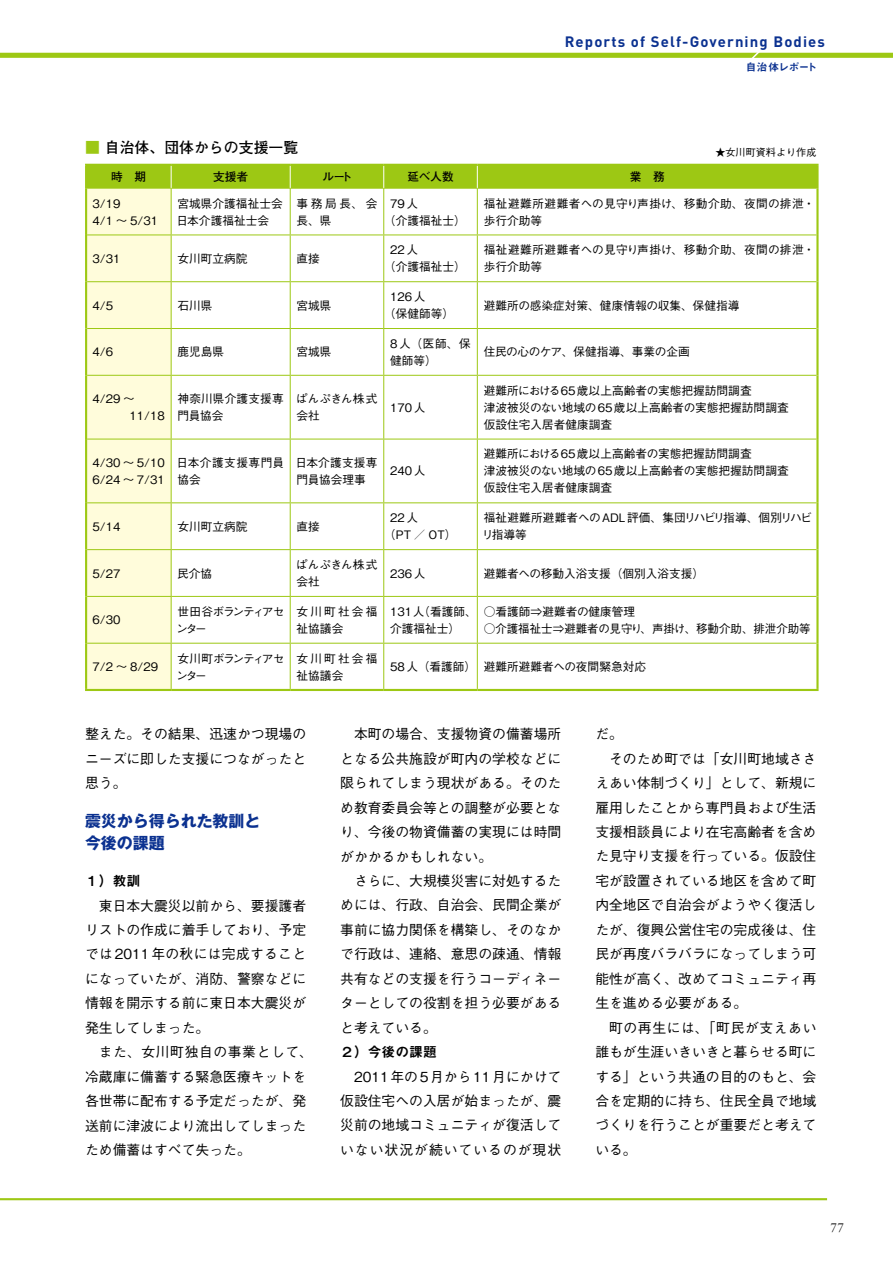
<style>
.page{position:relative;width:893px;height:1263px;background:#fff}
.page>*{position:absolute;margin:0;border:0;box-sizing:border-box;transform-origin:0 0}
.t1{font:700 15.9px/21.3px "Gothic MB101 Pro";color:#0b3190}
.t2{font:700 14.85px "DIN";letter-spacing:.075em;color:#0b3190}
.t3{font:700 14.85px "Futo Go B101 Pro";color:#000}
.t4{font:500 13.8px/24.5px "Gothic BBB Pro";color:#000;text-align:justify}
.t5{font:500 13.8px "Gothic BBB Pro";letter-spacing:.04em;color:#000}
.t6{font:13.8px "Midashi Go Pro MB31";color:#000}
.t7{font:italic 13.8px "Bembo";color:#000}
.t8{font:500 11.7px/17px "Gothic BBB Pro";color:#000}
.t9{font:500 11.7px/17px "Gothic BBB Pro";letter-spacing:.04em;color:#000}
.t10{font:500 11.7px/17px "Gothic BBB Pro";letter-spacing:-.135em;color:#000}
.t11{font:500 11.7px/17px "Gothic BBB Pro";letter-spacing:.18em;color:#000}
.t12{font:500 11.7px "Gothic BBB Pro";letter-spacing:-.03em;color:#000}
.t13{font:700 11.7px "Futo Go B101 Pro";letter-spacing:-.02em;color:#000}
.t14{font:10.65px "Midashi Go Pro MB31";letter-spacing:-.035em;color:#0b3190}
.t15{font:500 10.05px "Gothic BBB Pro";color:#000}
.s1{color:#9dc814}
</style>
<div class="page">
<hr style="left:85px;top:164px;width:86px;height:2px;background:#9dc814">
<hr style="left:85px;top:166px;width:2px;height:22px;background:#9dc814">
<hr style="left:171px;top:164px;width:119px;height:2px;background:#9dc814">
<hr style="left:290px;top:164px;width:94px;height:2px;background:#9dc814">
<hr style="left:384px;top:164px;width:93px;height:2px;background:#9dc814">
<hr style="left:477px;top:164px;width:342px;height:2px;background:#9dc814">
<hr style="left:816px;top:166px;width:3px;height:22px;background:#9dc814">
<hr style="left:85px;top:188px;width:2px;height:47px;background:#9dc814">
<hr style="left:816px;top:188px;width:3px;height:47px;background:#9dc814">
<hr style="left:85px;top:235px;width:2px;height:47px;background:#9dc814">
<hr style="left:816px;top:235px;width:3px;height:47px;background:#9dc814">
<hr style="left:85px;top:282px;width:2px;height:46px;background:#9dc814">
<hr style="left:816px;top:282px;width:3px;height:46px;background:#9dc814">
<hr style="left:85px;top:328px;width:2px;height:47px;background:#9dc814">
<hr style="left:816px;top:328px;width:3px;height:47px;background:#9dc814">
<hr style="left:85px;top:375px;width:2px;height:64px;background:#9dc814">
<hr style="left:816px;top:375px;width:3px;height:64px;background:#9dc814">
<hr style="left:85px;top:439px;width:2px;height:64px;background:#9dc814">
<hr style="left:816px;top:439px;width:3px;height:64px;background:#9dc814">
<hr style="left:85px;top:503px;width:2px;height:47px;background:#9dc814">
<hr style="left:816px;top:503px;width:3px;height:47px;background:#9dc814">
<hr style="left:85px;top:550px;width:2px;height:46px;background:#9dc814">
<hr style="left:816px;top:550px;width:3px;height:46px;background:#9dc814">
<hr style="left:85px;top:596px;width:2px;height:47px;background:#9dc814">
<hr style="left:816px;top:596px;width:3px;height:47px;background:#9dc814">
<hr style="left:85px;top:643px;width:2px;height:46px;background:#9dc814">
<hr style="left:816px;top:643px;width:3px;height:46px;background:#9dc814">
<svg style="left:86px;top:165px;width:731px;height:524px"></svg>
<hr style="left:85px;top:689px;width:86px;height:2px;background:#9dc814">
<hr style="left:171px;top:689px;width:119px;height:2px;background:#9dc814">
<hr style="left:290px;top:689px;width:94px;height:2px;background:#9dc814">
<hr style="left:384px;top:689px;width:93px;height:2px;background:#9dc814">
<hr style="left:477px;top:689px;width:342px;height:2px;background:#9dc814">
<hr style="left:87px;top:502px;width:84px;height:1px;background:#9dc814">
<hr style="left:171px;top:502px;width:119px;height:1px;background:#9dc814">
<hr style="left:290px;top:502px;width:94px;height:1px;background:#9dc814">
<hr style="left:384px;top:502px;width:93px;height:1px;background:#9dc814">
<hr style="left:477px;top:502px;width:339px;height:1px;background:#9dc814">
<hr style="left:0;top:1198px;width:827px;height:2px;background:#9dc814">
<div style="left:0;top:53px;width:893px;height:5px;background:#9dc814"></div>
<svg style="left:741px;top:52px;width:42px;height:6px"></svg>
<p class="t2" style="left:565px;top:32px;width:262px">Reports of Self-Governing Bodies</p>
<p class="t14" style="left:746px;top:59px;width:73px">自治体レポート</p>
<p class="t3" style="left:85px;top:136px;width:215px"><span class="s1">■</span> 自治体、団体からの支援一覧</p>
<p class="t15" style="left:715px;top:144px;width:102px">★女川町資料より作成</p>
<p class="t13" style="left:111px;top:167px;width:37px">時　期</p>
<p class="t13" style="left:213px;top:167px;width:37px">支援者</p>
<p class="t13" style="left:323px;top:167px;width:32px">ルート</p>
<p class="t13" style="left:407px;top:167px;width:48px">延べ人数</p>
<p class="t13" style="left:630px;top:167px;width:37px">業　務</p>
<p class="t8" style="left:92px;top:193px;width:67px">3/19<br>4/1 〜 5/31</p>
<p class="t8" style="left:177px;top:193px;width:108px">宮城県介護福祉士会日本介護福祉士会</p>
<p class="t8" style="left:297px;top:193px;width:82px">事務局長、会長、県</p>
<p class="t8" style="left:384px;top:193px;width:83px;text-indent:6px">79人<br>（介護福祉士）</p>
<p class="t9" style="left:484px;top:193px;width:332px">福祉避難所避難者への見守り声掛け、移動介助、夜間の排泄・歩行介助等</p>
<p class="t8" style="left:92px;top:248px;width:29px">3/31</p>
<p class="t8" style="left:178px;top:248px;width:72px">女川町立病院</p>
<p class="t8" style="left:297px;top:248px;width:25px">直接</p>
<p class="t8" style="left:384px;top:240px;width:83px;text-indent:6px">22人<br>（介護福祉士）</p>
<p class="t9" style="left:484px;top:240px;width:332px">福祉避難所避難者への見守り声掛け、移動介助、夜間の排泄・歩行介助等</p>
<p class="t8" style="left:92px;top:295px;width:22px">4/5</p>
<p class="t8" style="left:178px;top:295px;width:37px">石川県</p>
<p class="t8" style="left:297px;top:295px;width:37px">宮城県</p>
<p class="t8" style="left:384px;top:287px;width:72px;text-indent:6px">126人<br>（保健師等）</p>
<p class="t8" style="left:484px;top:295px;width:257px">避難所の感染症対策、健康情報の収集、保健指導</p>
<p class="t8" style="left:92px;top:342px;width:22px">4/6</p>
<p class="t8" style="left:178px;top:342px;width:48px">鹿児島県</p>
<p class="t8" style="left:297px;top:342px;width:37px">宮城県</p>
<p class="t8" style="left:390px;top:334px;width:82px">8人（医師、保健師等）</p>
<p class="t12" style="left:484px;top:343px;width:208px">住民の心のケア、保健指導、事業の企画</p>
<p class="t8" style="left:129px;top:389px;width:37px;text-indent:-37px">4/29 〜<br>11/18</p>
<p class="t8" style="left:178px;top:389px;width:108px">神奈川県介護支援専門員協会</p>
<p class="t8" style="left:296px;top:389px;width:83px">ぱんぷきん株式会社</p>
<p class="t8" style="left:390px;top:397px;width:37px">170人</p>
<p class="t8" style="left:484px;top:380px;width:306px">避難所における65歳以上高齢者の実態把握訪問調査<br>津波被災のない地域の65歳以上高齢者の実態把握訪問調査仮設住宅入居者健康調査</p>
<p class="t8" style="left:92px;top:453px;width:74px">4/30 〜 5/10<br>6/24 〜 7/31</p>
<p class="t9" style="left:177px;top:453px;width:109px">日本介護支援専門員協会</p>
<p class="t8" style="left:296px;top:453px;width:83px">日本介護支援専門員協会理事</p>
<p class="t8" style="left:390px;top:461px;width:37px">240人</p>
<p class="t8" style="left:484px;top:444px;width:306px">避難所における65歳以上高齢者の実態把握訪問調査<br>津波被災のない地域の65歳以上高齢者の実態把握訪問調査仮設住宅入居者健康調査</p>
<p class="t8" style="left:92px;top:516px;width:29px">5/14</p>
<p class="t8" style="left:178px;top:516px;width:72px">女川町立病院</p>
<p class="t8" style="left:297px;top:516px;width:25px">直接</p>
<p class="t8" style="left:384px;top:508px;width:74px;text-indent:6px">22人<br>（PT ／ OT）</p>
<p class="t8" style="left:482px;top:508px;width:332px">福祉避難所避難者へのADL評価、集団リハビリ指導、個別リハビリ指導等</p>
<p class="t8" style="left:92px;top:563px;width:29px">5/27</p>
<p class="t8" style="left:177px;top:563px;width:36px">民介協</p>
<p class="t8" style="left:296px;top:555px;width:83px">ぱんぷきん株式会社</p>
<p class="t8" style="left:390px;top:563px;width:37px">236人</p>
<p class="t8" style="left:484px;top:563px;width:222px">避難者への移動入浴支援（個別入浴支援）</p>
<p class="t8" style="left:92px;top:610px;width:29px">6/30</p>
<p class="t10" style="left:176px;top:601px;width:110px">世田谷ボランティアセンター</p>
<p class="t11" style="left:297px;top:601px;width:82px">女川町社会福祉協議会</p>
<p class="t8" style="left:390px;top:601px;width:88px">131人（看護師、介護福祉士）</p>
<p class="t8" style="left:484px;top:601px;width:153px">○看護師⇒避難者の健康管理</p>
<p class="t8" style="left:484px;top:618px;width:329px">○介護福祉士⇒避難者の見守り、声掛け、移動介助、排泄介助等</p>
<p class="t8" style="left:92px;top:657px;width:67px">7/2 〜 8/29</p>
<p class="t10" style="left:176px;top:648px;width:110px">女川町ボランティアセンター</p>
<p class="t11" style="left:297px;top:648px;width:82px">女川町社会福祉協議会</p>
<p class="t8" style="left:390px;top:657px;width:257px">58人（看護師） 避難所避難者への夜間緊急対応</p>
<p class="t4" style="left:85px;top:720px;width:223px">整えた。その結果、迅速かつ現場のニーズに即した支援につながったと思う。</p>
<p class="t1" style="left:85px;top:809px;width:177px">震災から得られた教訓と今後の課題</p>
<p class="t6" style="left:85px;top:870px;width:57px">１）教訓</p>
<p class="t4" style="left:85px;top:891px;width:223px;text-indent:14px">東日本大震災以前から、要援護者リストの作成に着手しており、予定では2011年の秋には完成することになっていたが、消防、警察などに情報を開示する前に東日本大震災が発生してしまった。</p>
<p class="t4" style="left:85px;top:1038px;width:230px;text-align:left;text-indent:14px">また、女川町独自の事業として、冷蔵庫に備蓄する緊急医療キットを各世帯に配布する予定だったが、発送前に津波により流出してしまったため備蓄はすべて失った。</p>
<p class="t4" style="left:340px;top:720px;width:223px;text-indent:14px">本町の場合、支援物資の備蓄場所となる公共施設が町内の学校などに限られてしまう現状がある。そのため教育委員会等との調整が必要となり、今後の物資備蓄の実現には時間がかかるかもしれない。</p>
<p class="t4" style="left:340px;top:867px;width:223px;text-indent:14px">さらに、大規模災害に対処するためには、行政、自治会、民間企業が事前に協力関係を構築し、そのなかで行政は、連絡、意思の疎通、情報共有などの支援を行うコーディネーターとしての役割を担う必要があると考えている。</p>
<p class="t6" style="left:340px;top:1041px;width:98px">２）今後の課題</p>
<p class="t4" style="left:340px;top:1062px;width:223px;text-indent:14px">2011年の5月から11月にかけて仮設住宅への入居が始まったが、震災前の地域コミュニティが復活していない状況が続いているのが現状</p>
<p class="t4" style="left:595px;top:720px;width:29px">だ。</p>
<p class="t4" style="left:609px;top:744px;width:209px">そのため町では「女川町地域ささ</p>
<p class="t4" style="left:595px;top:769px;width:223px">えあい体制づくり」として、新規に</p>
<p class="t4" style="left:595px;top:793px;width:223px">雇用したことから専門員および生活</p>
<p class="t4" style="left:595px;top:818px;width:223px">支援相談員により在宅高齢者を含め</p>
<p class="t4" style="left:595px;top:842px;width:223px">た見守り支援を行っている。仮設住</p>
<p class="t4" style="left:595px;top:867px;width:223px">宅が設置されている地区を含めて町</p>
<p class="t4" style="left:595px;top:891px;width:223px">内全地区で自治会がようやく復活し</p>
<p class="t4" style="left:595px;top:916px;width:223px">たが、復興公営住宅の完成後は、住</p>
<p class="t4" style="left:595px;top:940px;width:223px">民が再度バラバラになってしまう可</p>
<p class="t4" style="left:595px;top:964px;width:223px">能性が高く、改めてコミュニティ再</p>
<p class="t4" style="left:595px;top:989px;width:154px">生を進める必要がある。</p>
<p class="t5" style="left:609px;top:1016px;width:209px">町の再生には、「町民が支えあい</p>
<p class="t4" style="left:595px;top:1038px;width:223px">誰もが生涯いきいきと暮らせる町に</p>
<p class="t4" style="left:595px;top:1062px;width:223px">する」という共通の目的のもと、会</p>
<p class="t4" style="left:595px;top:1087px;width:223px">合を定期的に持ち、住民全員で地域</p>
<p class="t4" style="left:595px;top:1111px;width:223px">づくりを行うことが重要だと考えて</p>
<p class="t4" style="left:595px;top:1136px;width:43px">いる。</p>
<p class="t7" style="left:829px;top:1219px;width:16px">77</p>
</div>
